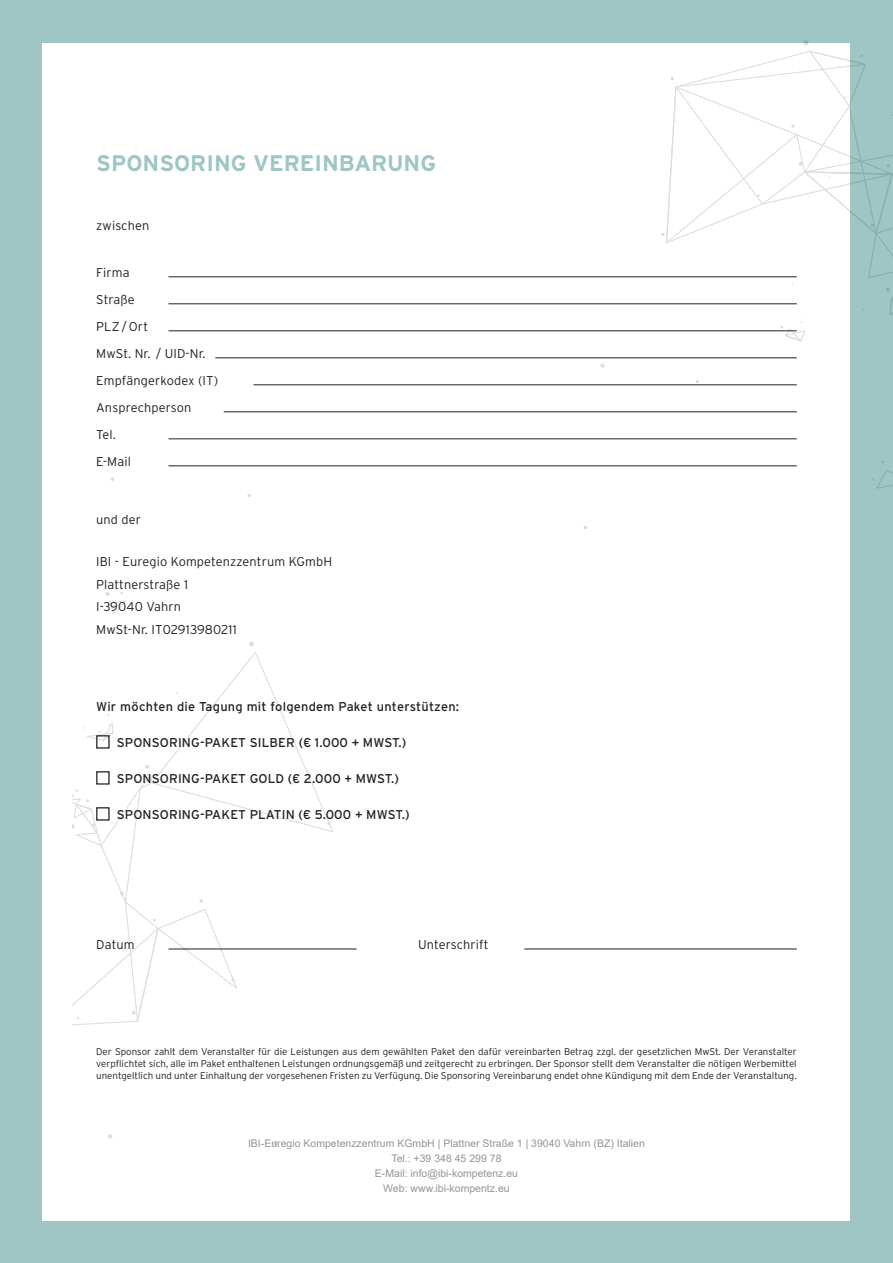
<style>
.page{position:relative;width:893px;height:1263px;background:#9fc5c5}
.page>*{position:absolute;margin:0;border:0;box-sizing:border-box;transform-origin:0 0}
.t1{font:700 22.5px "Interstate";color:#9fc5c5}
.t2{font:300 12.75px "Interstate";letter-spacing:.01em;color:#231f20}
.t3{font:12.75px "Interstate";letter-spacing:.01em;color:#231f20}
.t4{font:10.5px "Arial";color:#939598}
.t5{font:300 9.75px/12px "Interstate";color:#231f20;text-align:justify}
</style>
<div class="page">
<div style="left:43px;top:43px;width:807px;height:1177px;background:#fff"></div>
<svg style="left:600px;top:364px;width:4px;height:4px"></svg>
<svg style="left:803px;top:40px;width:6px;height:5px"></svg>
<svg style="left:890px;top:297px;width:3px;height:18px"></svg>
<svg style="left:780px;top:321px;width:25px;height:21px"></svg>
<svg style="left:872px;top:470px;width:21px;height:19px"></svg>
<svg style="left:661px;top:51px;width:232px;height:227px"></svg>
<svg style="left:249px;top:641px;width:5px;height:5px"></svg>
<svg style="left:273px;top:1141px;width:4px;height:4px"></svg>
<svg style="left:108px;top:1134px;width:4px;height:5px"></svg>
<svg style="left:105px;top:592px;width:21px;height:22px"></svg>
<svg style="left:72px;top:652px;width:261px;height:374px"></svg>
<hr style="left:168px;top:277px;width:629px;height:1px;background:#231f20">
<hr style="left:168px;top:304px;width:629px;height:1px;background:#231f20">
<hr style="left:168px;top:331px;width:629px;height:1px;background:#231f20">
<hr style="left:215px;top:358px;width:582px;height:1px;background:#231f20">
<hr style="left:254px;top:385px;width:543px;height:1px;background:#231f20">
<hr style="left:224px;top:412px;width:573px;height:1px;background:#231f20">
<hr style="left:168px;top:439px;width:629px;height:1px;background:#231f20">
<hr style="left:168px;top:466px;width:629px;height:1px;background:#231f20">
<div style="left:96px;top:735px;width:14px;height:14px;border:1px solid #231f20"></div>
<div style="left:96px;top:771px;width:14px;height:14px;border:1px solid #231f20"></div>
<div style="left:96px;top:807px;width:14px;height:14px;border:1px solid #231f20"></div>
<hr style="left:168px;top:949px;width:189px;height:1px;background:#231f20">
<hr style="left:524px;top:949px;width:273px;height:1px;background:#231f20">
<p class="t1" style="left:96px;top:151px;width:341px">SPONSORING VEREINBARUNG</p>
<p class="t2" style="left:96px;top:219px;width:55px">zwischen</p>
<p class="t2" style="left:96px;top:265px;width:35px">Firma</p>
<p class="t2" style="left:96px;top:292px;width:40px">Straße</p>
<p class="t2" style="left:96px;top:319px;width:53px">PLZ/ Ort</p>
<p class="t2" style="left:96px;top:346px;width:111px">MwSt. Nr. / UID-Nr.</p>
<p class="t2" style="left:96px;top:373px;width:124px">Empfängerkodex (IT)</p>
<p class="t2" style="left:96px;top:400px;width:97px">Ansprechperson</p>
<p class="t2" style="left:96px;top:427px;width:21px">Tel.</p>
<p class="t2" style="left:96px;top:454px;width:36px">E-Mail</p>
<p class="t2" style="left:96px;top:513px;width:46px">und der</p>
<p class="t2" style="left:96px;top:555px;width:237px">IBI - Euregio Kompetenzzentrum KGmbH</p>
<p class="t2" style="left:96px;top:577px;width:93px">Plattnerstraße 1</p>
<p class="t2" style="left:96px;top:600px;width:86px">I-39040 Vahrn</p>
<p class="t2" style="left:96px;top:622px;width:142px">MwSt-Nr. IT02913980211</p>
<p class="t3" style="left:96px;top:699px;width:364px">Wir möchten die Tagung mit folgendem Paket unterstützen:</p>
<p class="t3" style="left:117px;top:735px;width:291px">SPONSORING-PAKET SILBER (€ 1.000 + MWST.)</p>
<p class="t3" style="left:117px;top:771px;width:284px">SPONSORING-PAKET GOLD (€ 2.000 + MWST.)</p>
<p class="t3" style="left:117px;top:807px;width:294px">SPONSORING-PAKET PLATIN (€ 5.000 + MWST.)</p>
<p class="t2" style="left:96px;top:937px;width:40px">Datum</p>
<p class="t2" style="left:418px;top:937px;width:72px">Unterschrift</p>
<p class="t5" style="left:96px;top:1045px;width:702px">Der Sponsor zahlt dem Veranstalter für die Leistungen aus dem gewählten Paket den dafür vereinbarten Betrag zzgl. der gesetzlichen MwSt. Der Veranstalter verpflichtet sich, alle im Paket enthaltenen Leistungen ordnungsgemäß und zeitgerecht zu erbringen. Der Sponsor stellt dem Veranstalter die nötigen Werbemittel unentgeltlich und unter Einhaltung der vorgesehenen Fristen zu Verfügung. Die Sponsoring Vereinbarung endet ohne Kündigung mit dem Ende der Veranstaltung.</p>
<p class="t4" style="left:248px;top:1136px;width:398px">IBI-Euregio Kompetenzzentrum KGmbH | Plattner Straße 1 | 39040 Vahrn (BZ) Italien</p>
<p class="t4" style="left:391px;top:1151px;width:112px">Tel.: +39 348 45 299 78</p>
<p class="t4" style="left:375px;top:1166px;width:145px">E-Mail: info@ibi-kompetenz.eu</p>
<p class="t4" style="left:383px;top:1181px;width:128px">Web: www.ibi-kompentz.eu</p>
</div>
